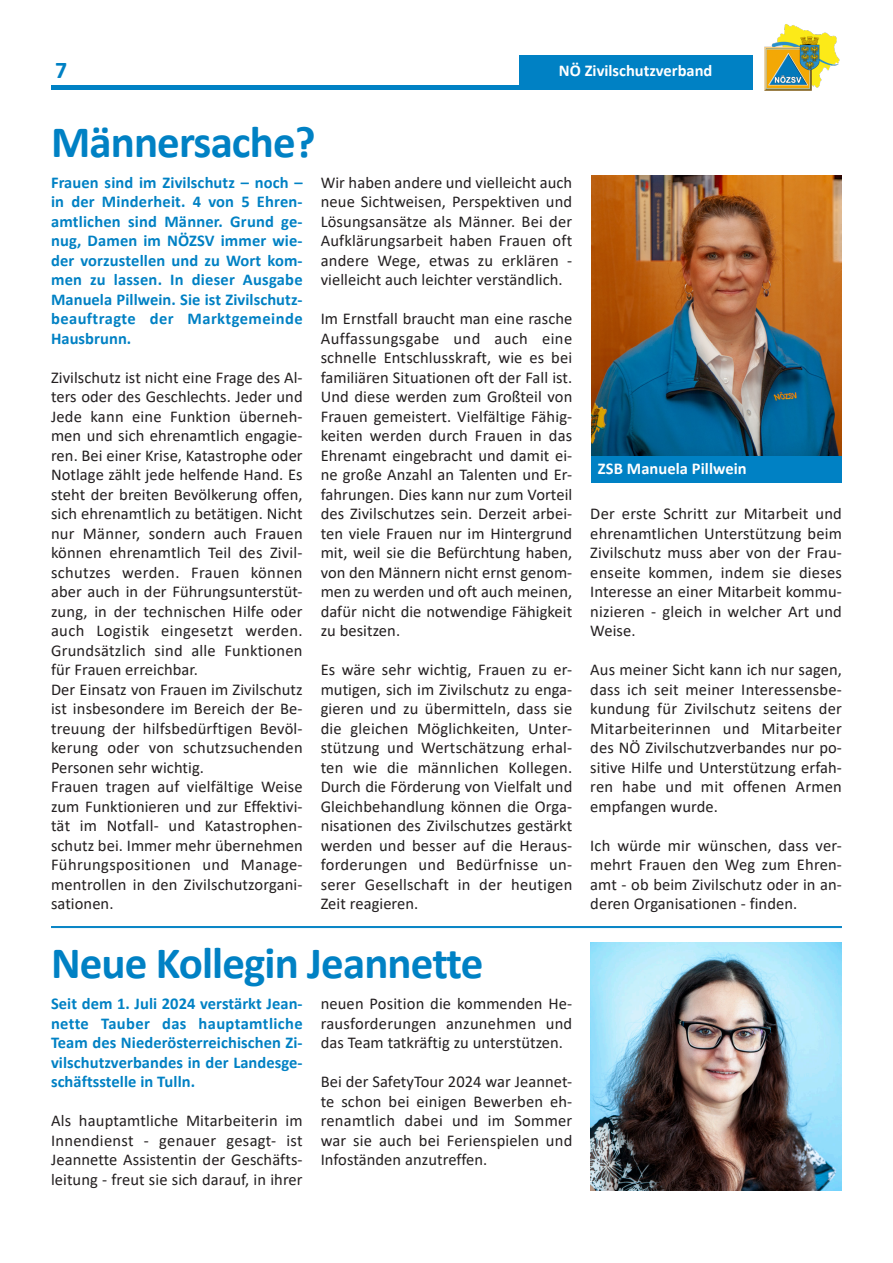
<style>
.page{position:relative;width:893px;height:1263px;background:#fff}
.page>*{position:absolute;margin:0;border:0;box-sizing:border-box;transform-origin:0 0}
.t1{font:700 45px "Calibri";letter-spacing:-.02em;color:#0081c4}
.t2{font:700 24px "Calibri";color:#0081c4}
.t3{font:16.5px/19.5px "Calibri";letter-spacing:.005em;color:#231f20;text-align:justify}
.t4{font:700 16.5px/19.5px "Calibri";letter-spacing:.005em;color:#0081c4;text-align:justify}
.t5{font:700 16.5px "Calibri";color:#fff}
</style>
<div class="page">
<img style="left:591px;top:175px;width:251px;height:280px">
<div style="left:591px;top:455px;width:251px;height:28px;background:#0081c4"></div>
<hr style="left:51px;top:926px;width:791px;height:1px;background:#0081c4">
<hr style="left:51px;top:927px;width:791px;height:1px;background:#0081c4">
<img style="left:590px;top:943px;width:252px;height:248px">
<div style="left:519px;top:56px;width:234px;height:33px;background:#0081c4"></div>
<img style="left:764px;top:24px;width:76px;height:67px">
<hr style="left:51px;top:85px;width:702px;height:4px;background:#0081c4">
<h2 class="t2" style="left:55px;top:53px;width:14px">7</h2>
<p class="t5" style="left:559px;top:59px;width:155px">NÖ Zivilschutzverband</p>
<p class="t1" style="left:51px;top:110px;width:266px">Männersache?</p>
<p class="t4" style="left:51px;top:172px;width:253px">Frauen sind im Zivilschutz – noch – in der Minderheit. 4 von 5 Ehren&shy;amtlichen sind Männer. Grund ge&shy;nug, Damen im NÖZSV immer wie&shy;der vorzustellen und zu Wort kom&shy;men zu lassen. In dieser Ausgabe Manuela Pillwein. Sie ist Zivilschutz&shy;beauftragte der Marktgemeinde Hausbrunn.</p>
<p class="t3" style="left:51px;top:367px;width:253px">Zivilschutz ist nicht eine Frage des Al&shy;ters oder des Geschlechts. Jeder und Jede kann eine Funktion überneh&shy;men und sich ehrenamtlich engagie&shy;ren. Bei einer Krise, Katastrophe oder Notlage zählt jede helfende Hand. Es steht der breiten Bevölkerung offen, sich ehrenamtlich zu betätigen. Nicht nur Männer, sondern auch Frauen können ehrenamtlich Teil des Zivil&shy;schutzes werden. Frauen können aber auch in der Führungsunterstüt&shy;zung, in der technischen Hilfe oder auch Logistik eingesetzt werden.<br>Grundsätzlich sind alle Funktionen für Frauen erreichbar.</p>
<p class="t3" style="left:51px;top:679px;width:253px">Der Einsatz von Frauen im Zivilschutz ist insbesondere im Bereich der Be&shy;treuung der hilfsbedürftigen Bevöl&shy;kerung oder von schutzsuchenden Personen sehr wichtig.</p>
<p class="t3" style="left:51px;top:777px;width:253px">Frauen tragen auf vielfältige Weise zum Funktionieren und zur Effektivi&shy;tät im Notfall- und Katastrophen&shy;schutz bei. Immer mehr übernehmen Führungspositionen und Manage&shy;mentrollen in den Zivilschutzorgani&shy;sationen.</p>
<p class="t3" style="left:321px;top:172px;width:253px">Wir haben andere und vielleicht auch neue Sichtweisen, Perspektiven und Lösungsansätze als Männer. Bei der Aufklärungsarbeit haben Frauen oft andere Wege, etwas zu erklären - vielleicht auch leichter verständlich.</p>
<p class="t3" style="left:321px;top:309px;width:253px">Im Ernstfall braucht man eine rasche Auffassungsgabe und auch eine schnelle Entschlusskraft, wie es bei familiären Situationen oft der Fall ist.<br>Und diese werden zum Großteil von Frauen gemeistert. Vielfältige Fähig&shy;keiten werden durch Frauen in das Ehrenamt eingebracht und damit ei&shy;ne große Anzahl an Talenten und Er&shy;fahrungen. Dies kann nur zum Vorteil des Zivilschutzes sein. Derzeit arbei&shy;ten viele Frauen nur im Hintergrund mit, weil sie die Befürchtung haben, von den Männern nicht ernst genom&shy;men zu werden und oft auch meinen, dafür nicht die notwendige Fähigkeit zu besitzen.</p>
<p class="t3" style="left:321px;top:660px;width:253px">Es wäre sehr wichtig, Frauen zu er&shy;mutigen, sich im Zivilschutz zu enga&shy;gieren und zu übermitteln, dass sie die gleichen Möglichkeiten, Unter&shy;stützung und Wertschätzung erhal&shy;ten wie die männlichen Kollegen.<br>Durch die Förderung von Vielfalt und Gleichbehandlung können die Orga&shy;nisationen des Zivilschutzes gestärkt werden und besser auf die Heraus&shy;forderungen und Bedürfnisse un&shy;serer Gesellschaft in der heutigen Zeit reagieren.</p>
<p class="t1" style="left:51px;top:931px;width:434px">Neue Kollegin Jeannette</p>
<p class="t4" style="left:51px;top:993px;width:253px">Seit dem 1. Juli 2024 verstärkt Jean&shy;nette Tauber das hauptamtliche Team des Niederösterreichischen Zi&shy;vilschutzverbandes in der Landesge&shy;schäftsstelle in Tulln.</p>
<p class="t3" style="left:51px;top:1110px;width:253px">Als hauptamtliche Mitarbeiterin im Innendienst - genauer gesagt- ist Jeannette Assistentin der Geschäfts&shy;leitung - freut sie sich darauf, in ihrer</p>
<p class="t3" style="left:321px;top:993px;width:253px">neuen Position die kommenden He&shy;rausforderungen anzunehmen und das Team tatkräftig zu unterstützen.</p>
<p class="t3" style="left:321px;top:1071px;width:253px">Bei der SafetyTour 2024 war Jeannet&shy;te schon bei einigen Bewerben eh&shy;renamtlich dabei und im Sommer war sie auch bei Ferienspielen und Infoständen anzutreffen.</p>
<p class="t5" style="left:598px;top:457px;width:150px">ZSB Manuela Pillwein</p>
<p class="t3" style="left:590px;top:504px;width:253px">Der erste Schritt zur Mitarbeit und ehrenamtlichen Unterstützung beim Zivilschutz muss aber von der Frau&shy;enseite kommen, indem sie dieses Interesse an einer Mitarbeit kommu&shy;nizieren - gleich in welcher Art und Weise.</p>
<p class="t3" style="left:590px;top:660px;width:253px">Aus meiner Sicht kann ich nur sagen, dass ich seit meiner Interessensbe&shy;kundung für Zivilschutz seitens der Mitarbeiterinnen und Mitarbeiter des NÖ Zivilschutzverbandes nur po&shy;sitive Hilfe und Unterstützung erfah&shy;ren habe und mit offenen Armen empfangen wurde.</p>
<p class="t3" style="left:590px;top:835px;width:253px">Ich würde mir wünschen, dass ver&shy;mehrt Frauen den Weg zum Ehren&shy;amt - ob beim Zivilschutz oder in an&shy;deren Organisationen - finden.</p>
</div>
